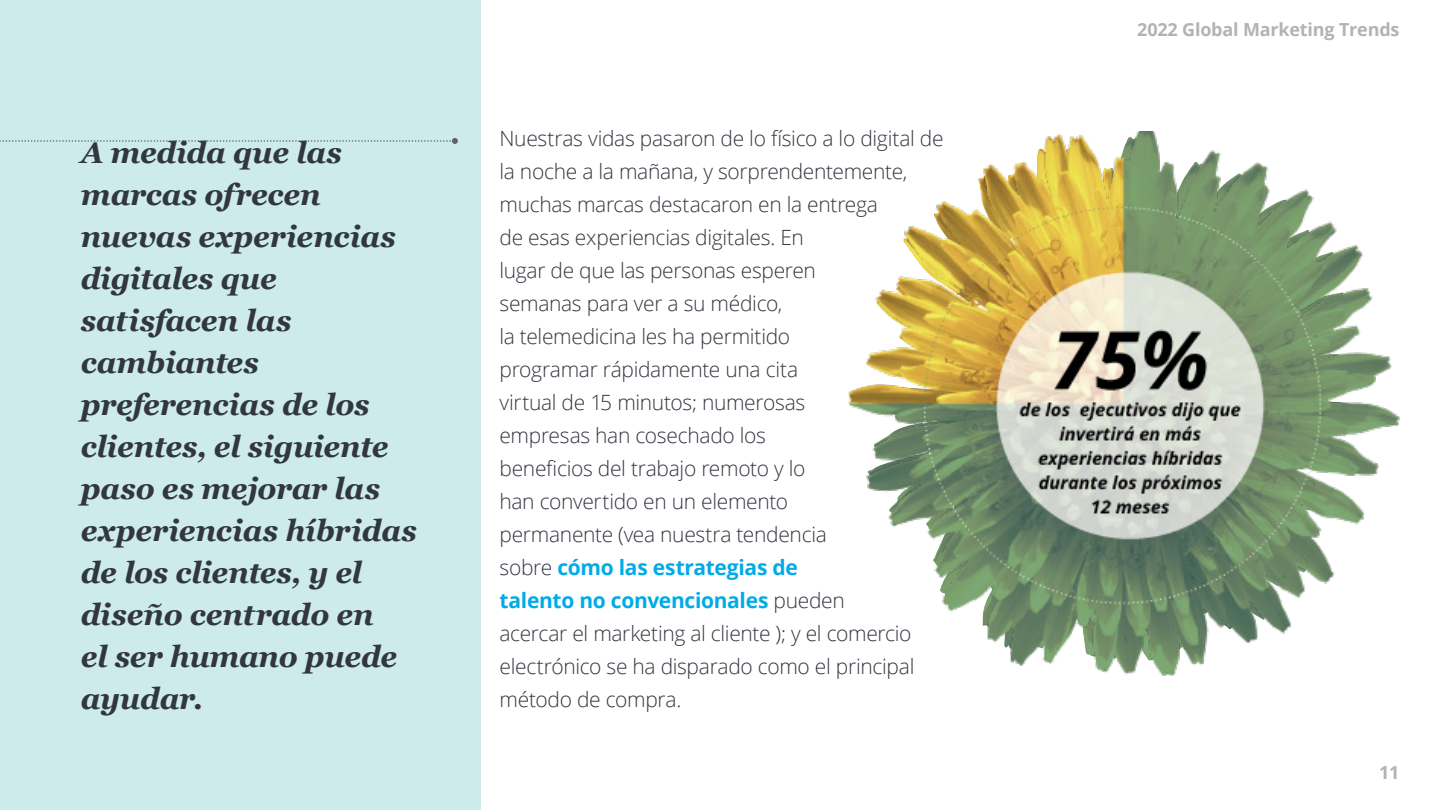
<style>
.page{position:relative;width:1440px;height:810px;background:#fff}
.page>*{position:absolute;margin:0;border:0;box-sizing:border-box;transform-origin:0 0}
.Body_Copy_small_whit{font:italic 700 30px/42px "Georgia";letter-spacing:-.01em;color:#323640}
.main_body_text{font:300 21px/33px "Open Sans";letter-spacing:-.015em;color:#323640}
.t1{font:700 18px "Open Sans";letter-spacing:-.01em;color:#b3b3b3}
.s1{font-weight:700;color:#00abe7}
</style>
<div class="page">
<div style="left:0;top:0;width:482px;height:810px;background:#ccebea"></div>
<svg style="left:0;top:138px;width:458px;height:6px"></svg>
<img style="left:849px;top:132px;width:551px;height:544px">
<p class="Body_Copy_small_whit" style="left:81px;top:131px;width:338px">A medida que las marcas ofrecen nuevas experiencias digitales que satisfacen las cambiantes preferencias de los clientes, el siguiente paso es mejorar las experiencias híbridas de los clientes, y el diseño centrado en<br>el ser humano puede ayudar.</p>
<p class="main_body_text" style="left:500px;top:122px;width:446px">Nuestras vidas pasaron de lo físico a lo digital de la noche a la mañana, y sorprendentemente, muchas marcas destacaron en la entrega<br>de esas experiencias digitales. En<br>lugar de que las personas esperen<br>semanas para ver a su médico,<br>la telemedicina les ha permitido<br>programar rápidamente una cita<br>virtual de 15 minutos; numerosas<br>empresas han cosechado los<br>beneficios del trabajo remoto y lo<br>han convertido en un elemento<br>permanente (vea nuestra tendencia<br>sobre <span class="s1">cómo las estrategias de<br>talento no convencionales</span> pueden<br>acercar el marketing al cliente ); y el comercio electrónico se ha disparado como el principal método de compra.</p>
<p class="t1" style="left:1137px;top:17px;width:264px">2022 Global Marketing Trends</p>
<p class="t1" style="left:1379px;top:760px;width:22px">11</p>
</div>
